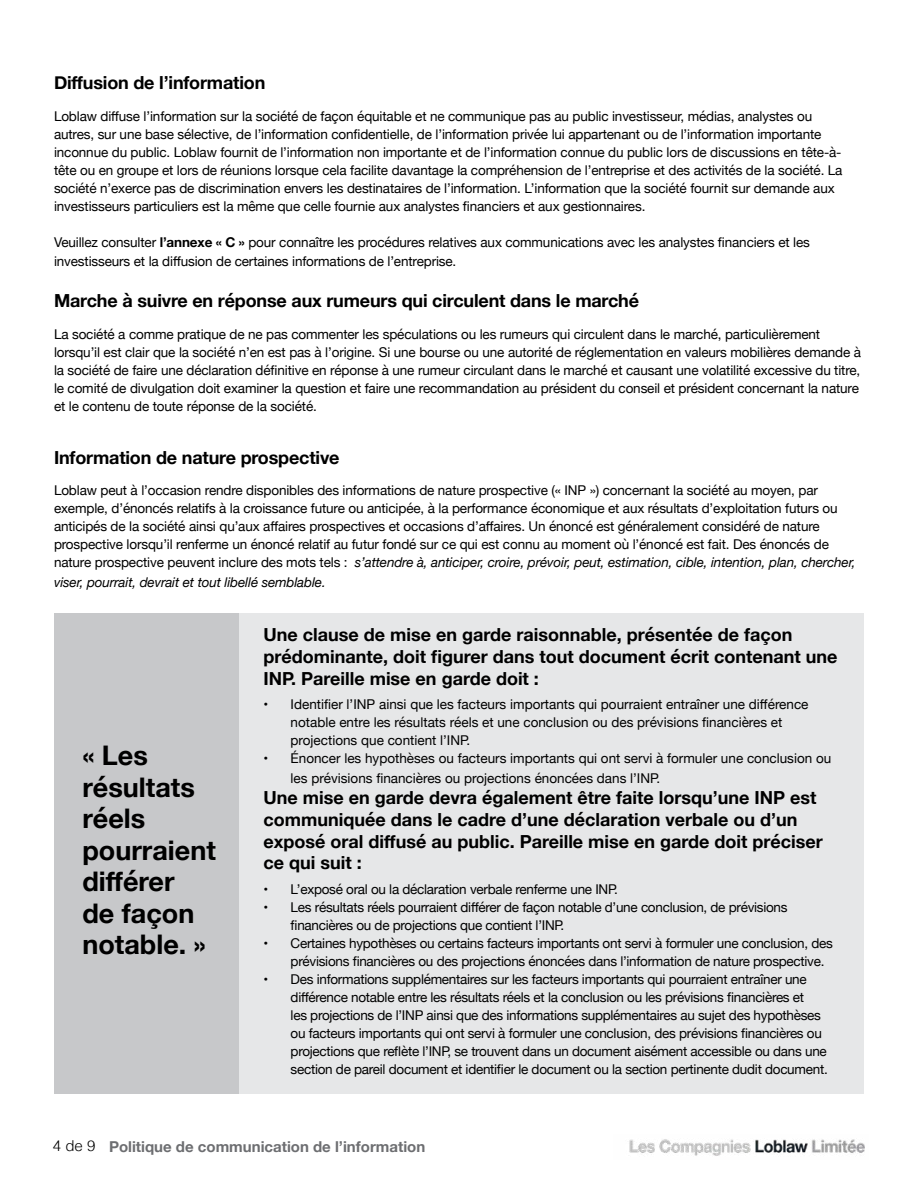
<style>
.page{position:relative;width:918px;height:1188px;background:#fff}
.page>*{position:absolute;margin:0;border:0;box-sizing:border-box;transform-origin:0 0}
.headings{font:700 27px/31.5px "Helvetica Neue";color:#000}
.subtext_black{font:700 18px/21.6px "Helvetica Neue";color:#000}
.headings-2{font:700 18px "Helvetica Neue";letter-spacing:-.01em;color:#000}
.t1{font:700 15px "Helvetica Neue";color:#6d6e71}
.paragraphs{font:13.5px/18px "Helvetica Neue";letter-spacing:-.01em;color:#000}
.paragraphs-2{font:italic 13.5px "Helvetica Neue";letter-spacing:-.01em;color:#000}
.s1{font-weight:700}
.s2{font-style:italic}
.s3{font-family:"Helvetica";font-weight:300;color:#000}
</style>
<div class="page">
<img style="left:629px;top:1139px;width:236px;height:17px">
<div style="left:239px;top:613px;width:625px;height:481px;background:#e6e7e8"></div>
<div style="left:54px;top:613px;width:185px;height:481px;background:#c7c8ca"></div>
<h2 class="headings-2" style="left:54px;top:69px;width:213px">Diffusion de l’information</h2>
<p class="paragraphs" style="left:54px;top:108px;width:790px">Loblaw diffuse l’information sur la société de façon équitable et ne communique pas au public investisseur, médias, analystes ou autres, sur une base sélective, de l’information confidentielle, de l’information privée lui appartenant ou de l’information importante inconnue du public. Loblaw fournit de l’information non importante et de l’information connue du public lors de discussions en tête-à&shy;tête ou en groupe et lors de réunions lorsque cela facilite davantage la compréhension de l’entreprise et des activités de la société. La société n’exerce pas de discrimination envers les destinataires de l’information. L’information que la société fournit sur demande aux investisseurs particuliers est la même que celle fournie aux analystes financiers et aux gestionnaires.</p>
<p class="paragraphs" style="left:54px;top:233px;width:757px;line-height:19.5px">Veuillez consulter <span class="s1">l’annexe « C »</span> pour connaître les procédures relatives aux communications avec les analystes financiers et les investisseurs et la diffusion de certaines informations de l’entreprise.</p>
<h2 class="headings-2" style="left:54px;top:287px;width:587px">Marche à suivre en réponse aux rumeurs qui circulent dans le marché</h2>
<p class="paragraphs" style="left:54px;top:326px;width:809px">La société a comme pratique de ne pas commenter les spéculations ou les rumeurs qui circulent dans le marché, particulièrement lorsqu’il est clair que la société n’en est pas à l’origine. Si une bourse ou une autorité de réglementation en valeurs mobilières demande à la société de faire une déclaration définitive en réponse à une rumeur circulant dans le marché et causant une volatilité excessive du titre, le comité de divulgation doit examiner la question et faire une recommandation au président du conseil et président concernant la nature et le contenu de toute réponse de la société.</p>
<h2 class="headings-2" style="left:54px;top:443px;width:287px">Information de nature prospective</h2>
<p class="paragraphs" style="left:54px;top:482px;width:803px">Loblaw peut à l’occasion rendre disponibles des informations de nature prospective (« INP ») concernant la société au moyen, par exemple, d’énoncés relatifs à la croissance future ou anticipée, à la performance économique et aux résultats d’exploitation futurs ou anticipés de la société ainsi qu’aux affaires prospectives et occasions d’affaires. Un énoncé est généralement considéré de nature prospective lorsqu’il renferme un énoncé relatif au futur fondé sur ce qui est connu au moment où l’énoncé est fait. Des énoncés de nature prospective peuvent inclure des mots tels : <span class="s2">s’attendre à, anticiper, croire, prévoir, peut, estimation, cible, intention, plan, chercher,</span></p>
<p class="paragraphs-2" style="left:54px;top:572px;width:273px">viser, pourrait, devrait et tout libellé semblable.</p>
<p class="subtext_black" style="left:264px;top:625px;width:575px">Une clause de mise en garde raisonnable, présentée de façon prédominante, doit figurer dans tout document écrit contenant une<br>INP. Pareille mise en garde doit :</p>
<p class="paragraphs" style="left:291px;top:696px;width:519px;text-indent:-27px">• Identifier l’INP ainsi que les facteurs importants qui pourraient entraîner une différence notable entre les résultats réels et une conclusion ou des prévisions financières et projections que contient l’INP.</p>
<p class="paragraphs" style="left:291px;top:750px;width:542px;line-height:19.5px;text-indent:-27px">• Énoncer les hypothèses ou facteurs importants qui ont servi à formuler une conclusion ou les prévisions financières ou projections énoncées dans l’INP.</p>
<p class="subtext_black" style="left:264px;top:788px;width:561px">Une mise en garde devra également être faite lorsqu’une INP est communiquée dans le cadre d’une déclaration verbale ou d’un exposé oral diffusé au public. Pareille mise en garde doit préciser ce qui suit :</p>
<p class="paragraphs" style="left:264px;top:881px;width:356px">• L’exposé oral ou la déclaration verbale renferme une INP.</p>
<p class="paragraphs" style="left:291px;top:899px;width:498px;text-indent:-27px">• Les résultats réels pourraient différer de façon notable d’une conclusion, de prévisions financières ou de projections que contient l’INP.</p>
<p class="paragraphs" style="left:291px;top:935px;width:544px;text-indent:-27px">• Certaines hypothèses ou certains facteurs importants ont servi à formuler une conclusion, des prévisions financières ou des projections énoncées dans l’information de nature prospective.</p>
<p class="paragraphs" style="left:291px;top:971px;width:539px;text-indent:-27px">• Des informations supplémentaires sur les facteurs importants qui pourraient entraîner une différence notable entre les résultats réels et la conclusion ou les prévisions financières et<br>les projections de l’INP ainsi que des informations supplémentaires au sujet des hypothèses ou facteurs importants qui ont servi à formuler une conclusion, des prévisions financières ou projections que reflète l’INP, se trouvent dans un document aisément accessible ou dans une section de pareil document et identifier le document ou la section pertinente dudit document.</p>
<h2 class="headings" style="left:82px;top:740px;width:135px">« Les résultats réels pourraient différer<br>de façon notable. »</h2>
<p class="t1" style="left:53px;top:1135px;width:374px"><span class="s3">4 de 9</span> Politique de communication de l’information</p>
</div>
